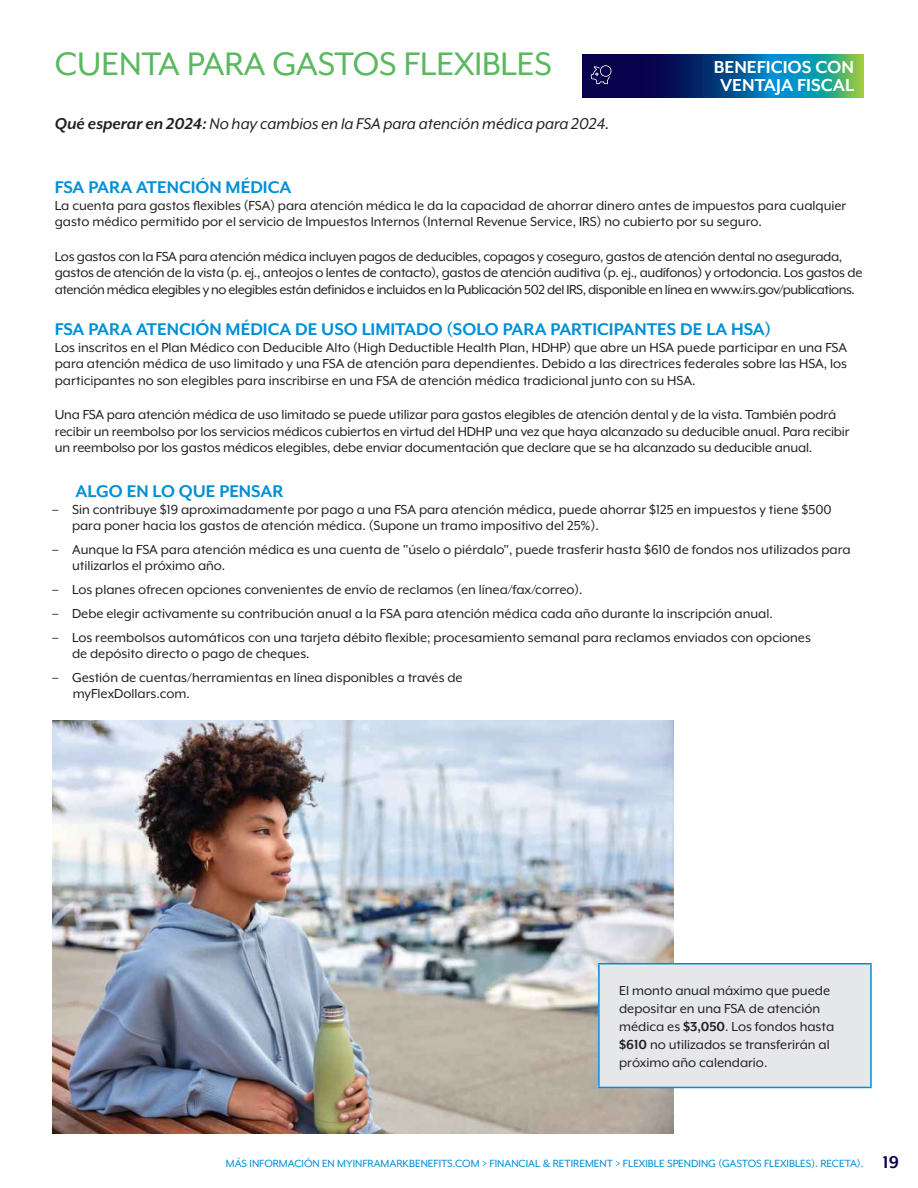
<style>
.page{position:relative;width:918px;height:1188px;background:#fff}
.page>*{position:absolute;margin:0;border:0;box-sizing:border-box;transform-origin:0 0}
.t1{font:37.5px "Mr Eaves XL Mod OT";color:#5ab85e}
.t2{font:700 19.95px/17.7px "Mr Eaves XL Mod OT";color:#fff;text-align:center}
.t3{font:700 19.5px "Mr Eaves XL Mod OT";color:#008fd5}
.t4{font:italic 18px "Mr Eaves XL Mod OT";color:#231f20}
.t5{font:15px/16.5px "Mr Eaves XL Mod OT";color:#231f20}
.t6{font:15px/16.5px "Mr Eaves XL Mod OT";letter-spacing:-.02em;color:#231f20}
.t7{font:12px "Mr Eaves XL Mod OT";color:#008fd5}
.s1{font-weight:700}
.s2{font-weight:700;font-size:19.5px;color:#08014c}
</style>
<div class="page">
<svg style="left:582px;top:54px;width:282px;height:43px;background:#0f517c"></svg>
<svg style="left:591px;top:65px;width:20px;height:19px"></svg>
<img style="left:52px;top:720px;width:621px;height:414px">
<div style="left:599px;top:964px;width:272px;height:123px;background:#e6e7e9"></div>
<hr style="left:598px;top:963px;width:274px;height:1px;background:#008fd5">
<hr style="left:598px;top:964px;width:2px;height:123px;background:#008fd5">
<hr style="left:870px;top:964px;width:2px;height:123px;background:#008fd5">
<hr style="left:598px;top:1087px;width:274px;height:1px;background:#008fd5">
<h1 class="t1" style="left:55px;top:43px;width:499px">CUENTA PARA GASTOS FLEXIBLES</h1>
<p class="t4" style="left:55px;top:114px;width:556px"><span class="s1">Qué esperar en 2024:</span> No hay cambios en la FSA para atención médica para 2024.</p>
<h2 class="t2" style="left:714px;top:58px;width:142px">BENEFICIOS CON<br>VENTAJA FISCAL</h2>
<h3 class="t3" style="left:55px;top:177px;width:238px">FSA PARA ATENCIÓN MÉDICA</h3>
<p class="t5" style="left:55px;top:197px;width:793px">La cuenta para gastos flexibles (FSA) para atención médica le da la capacidad de ahorrar dinero antes de impuestos para cualquier gasto médico permitido por el servicio de Impuestos Internos (Internal Revenue Service, IRS) no cubierto por su seguro.</p>
<p class="t6" style="left:55px;top:248px;width:809px">Los gastos con la FSA para atención médica incluyen pagos de deducibles, copagos y coseguro, gastos de atención dental no asegurada, gastos de atención de la vista (p. ej., anteojos o lentes de contacto), gastos de atención auditiva (p. ej., audífonos) y ortodoncia. Los gastos de atención médica elegibles y no elegibles están definidos e incluidos en la Publicación 502 del IRS, disponible en línea en www.irs.gov/publications.</p>
<h3 class="t3" style="left:55px;top:318px;width:718px">FSA PARA ATENCIÓN MÉDICA DE USO LIMITADO (SOLO PARA PARTICIPANTES DE LA HSA)</h3>
<p class="t5" style="left:55px;top:339px;width:794px;text-align:justify">Los inscritos en el Plan Médico con Deducible Alto (High Deductible Health Plan, HDHP) que abre un HSA puede participar en una FSA para atención médica de uso limitado y una FSA de atención para dependientes. Debido a las directrices federales sobre las HSA, los participantes no son elegibles para inscribirse en una FSA de atención médica tradicional junto con su HSA.</p>
<p class="t5" style="left:55px;top:406px;width:796px">Una FSA para atención médica de uso limitado se puede utilizar para gastos elegibles de atención dental y de la vista. También podrá recibir un reembolso por los servicios médicos cubiertos en virtud del HDHP una vez que haya alcanzado su deducible anual. Para recibir un reembolso por los gastos médicos elegibles, debe enviar documentación que declare que se ha alcanzado su deducible anual.</p>
<h3 class="t3" style="left:76px;top:480px;width:210px">ALGO EN LO QUE PENSAR</h3>
<p class="t5" style="left:72px;top:501px;width:761px;text-indent:-20px">– Sin contribuye $19 aproximadamente por pago a una FSA para atención médica, puede ahorrar $125 en impuestos y tiene $500 para poner hacia los gastos de atención médica. (Supone un tramo impositivo del 25%).</p>
<p class="t5" style="left:72px;top:541px;width:780px;text-indent:-20px">– Aunque la FSA para atención médica es una cuenta de "úselo o piérdalo", puede trasferir hasta $610 de fondos nos utilizados para utilizarlos el próximo año.</p>
<p class="t5" style="left:52px;top:581px;width:532px">– Los planes ofrecen opciones convenientes de envío de reclamos (en línea/fax/correo).</p>
<p class="t5" style="left:52px;top:605px;width:722px">– Debe elegir activamente su contribución anual a la FSA para atención médica cada año durante la inscripción anual.</p>
<p class="t5" style="left:72px;top:629px;width:740px;text-indent:-20px">– Los reembolsos automáticos con una tarjeta débito flexible; procesamiento semanal para reclamos enviados con opciones de depósito directo o pago de cheques.</p>
<p class="t5" style="left:73px;top:669px;width:391px;text-indent:-20px">– Gestión de cuentas/herramientas en línea disponibles a través de myFlexDollars.com.</p>
<p class="t5" style="left:619px;top:982px;width:217px;line-height:18px">El monto anual máximo que puede depositar en una FSA de atención médica es <span class="s1">$3,050</span>. Los fondos hasta <span class="s1">$610</span> no utilizados se transferirán al próximo año calendario.</p>
<p class="t7" style="left:226px;top:1157px;width:675px">MÁS INFORMACIÓN EN MYINFRAMARKBENEFITS.COM &gt; FINANCIAL &amp; RETIREMENT &gt; FLEXIBLE SPENDING (GASTOS FLEXIBLES). RECETA). <span class="s2">19</span></p>
</div>
